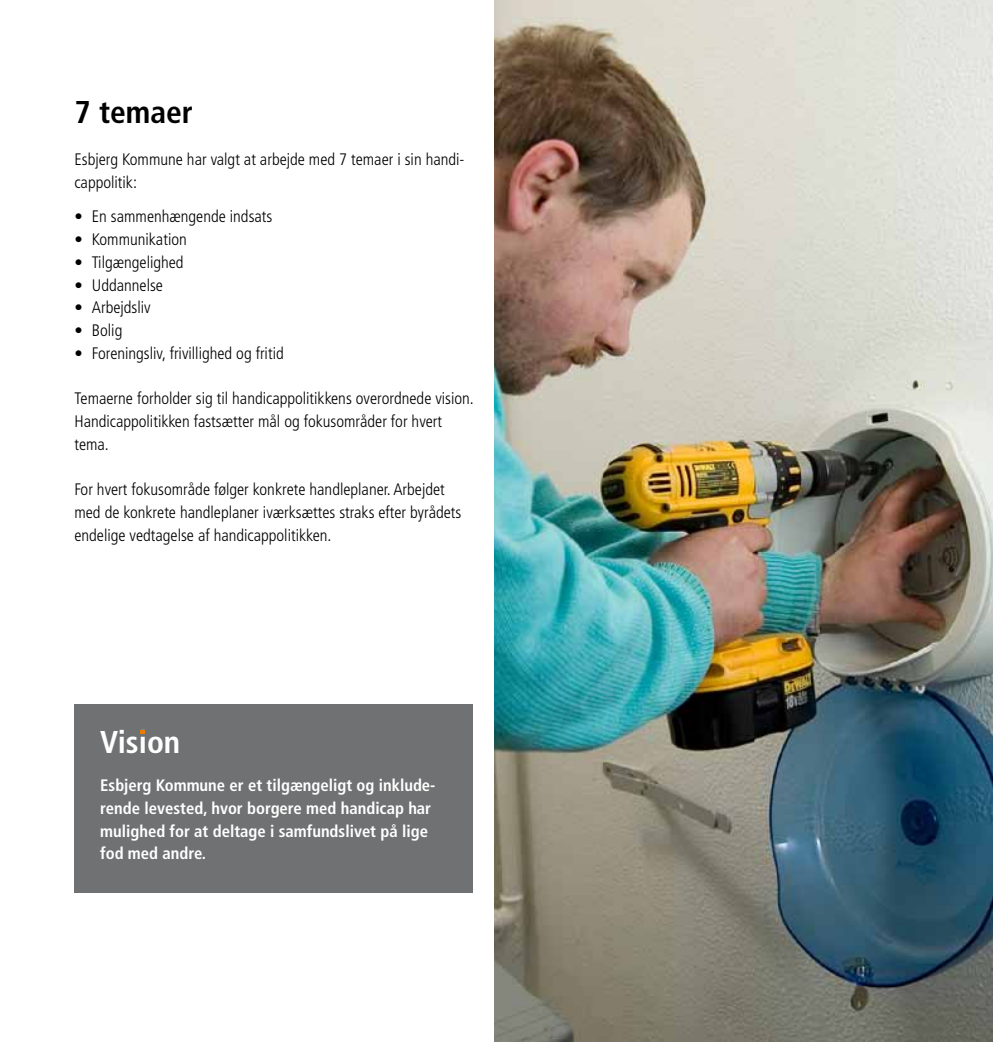
<style>
.page{position:relative;width:993px;height:1042px;background:#fff}
.page>*{position:absolute;margin:0;border:0;box-sizing:border-box;transform-origin:0 0}
.t1{font:700 condensed 31.5px "Frutiger";color:#000}
.t2{font:700 condensed 31.5px "Frutiger";color:#fff}
.t3{font:300 condensed 16.62px/22.8px "Frutiger";color:#000}
.t4{font:700 condensed 16.62px/22.8px "Frutiger";color:#fff}
</style>
<div class="page">
<div style="left:74px;top:704px;width:398px;height:189px;background:#707172"></div>
<img style="left:494px;top:0;width:498px;height:1042px">
<svg style="left:141px;top:730px;width:4px;height:4px"></svg>
<h1 class="t1" style="left:74px;top:93px;width:120px">7 temaer</h1>
<p class="t3" style="left:74px;top:148px;width:391px">Esbjerg Kommune har valgt at arbejde med 7 temaer i sin handi&shy;cappolitik:</p>
<p class="t3" style="left:74px;top:205px;width:199px">• En sammenhængende indsats</p>
<p class="t3" style="left:74px;top:228px;width:114px">• Kommunikation</p>
<p class="t3" style="left:74px;top:251px;width:111px">• Tilgængelighed</p>
<p class="t3" style="left:74px;top:274px;width:90px">• Uddannelse</p>
<p class="t3" style="left:74px;top:296px;width:78px">• Arbejdsliv</p>
<p class="t3" style="left:74px;top:319px;width:49px">• Bolig</p>
<p class="t3" style="left:74px;top:342px;width:211px">• Foreningsliv, frivillighed og fritid</p>
<p class="t3" style="left:74px;top:387px;width:401px">Temaerne forholder sig til handicappolitikkens overordnede vision.<br>Handicappolitikken fastsætter mål og fokusområder for hvert tema.</p>
<p class="t3" style="left:74px;top:478px;width:388px">For hvert fokusområde følger konkrete handleplaner. Arbejdet med de konkrete handleplaner iværksættes straks efter byrådets endelige vedtagelse af handicappolitikken.</p>
<h1 class="t2" style="left:100px;top:723px;width:81px">Vision</h1>
<p class="t4" style="left:100px;top:774px;width:336px">Esbjerg Kommune er et tilgængeligt og inklude&shy;rende levested, hvor borgere med handicap har mulighed for at deltage i samfundslivet på lige fod med andre.</p>
</div>
